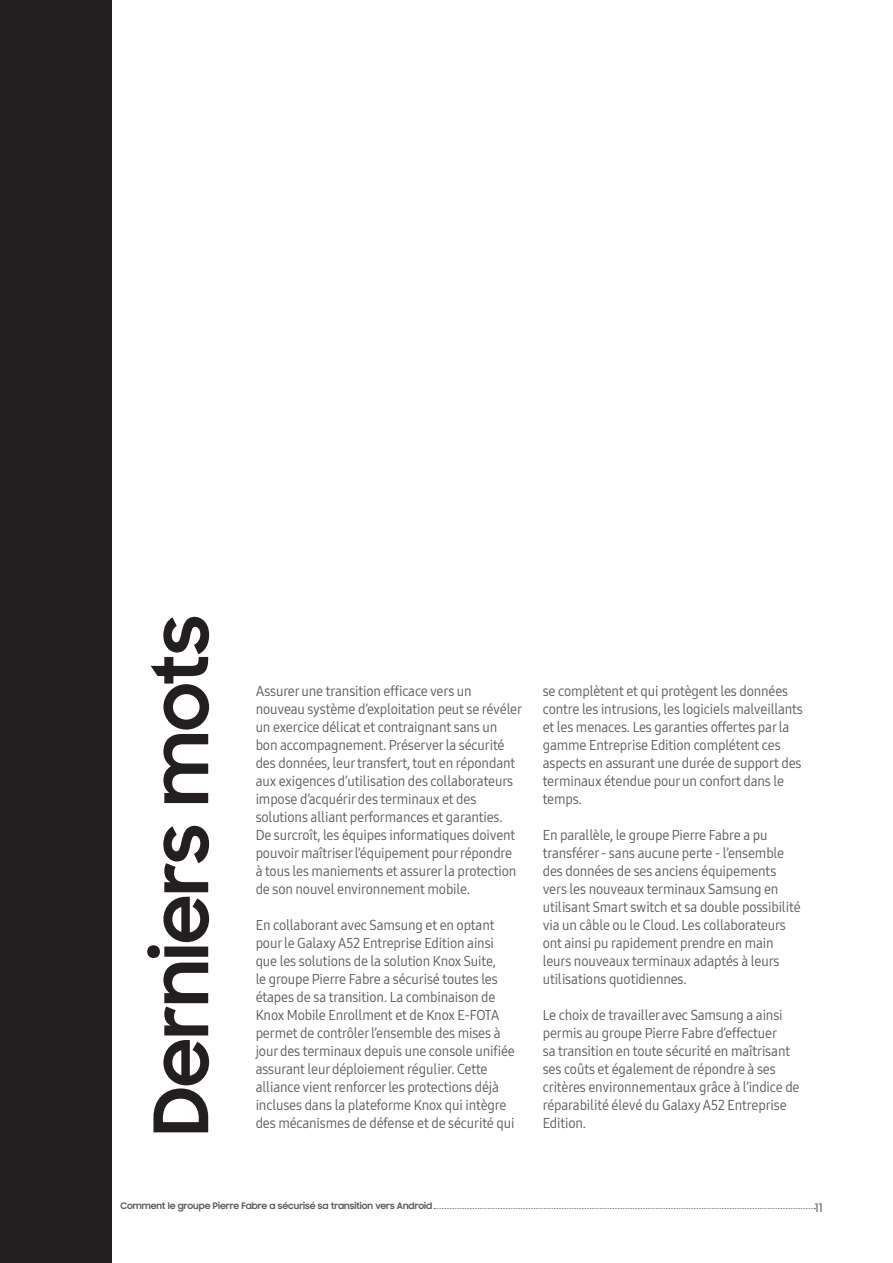
<style>
.page{position:relative;width:893px;height:1263px;background:#fff}
.page>*{position:absolute;margin:0;border:0;box-sizing:border-box;transform-origin:0 0}
.t1{font:700 75px "Samsung Sharp Sans";color:#231f20}
.t2{font:14.25px/18px "Samsung One 400 C";letter-spacing:-.01em;color:#57585a}
.t3{font:700 12px "Samsung Sharp Sans";color:#87898c}
.t4{font:700 9px "Samsung Sharp Sans";color:#57585a}
</style>
<div class="page">
<svg style="left:0;top:0;width:1px;height:1263px"></svg>
<div style="left:1px;top:0;width:111px;height:1263px;background:#231f20"></div>
<svg style="left:434px;top:1208px;width:381px;height:1px"></svg>
<h1 class="t1" style="left:126px;top:1135px;width:522px;rotate:-90deg">Derniers mots</h1>
<p class="t2" style="left:256px;top:681px;width:268px">Assurer une transition efficace vers un nouveau système d’exploitation peut se révéler un exercice délicat et contraignant sans un bon accompagnement. Préserver la sécurité des données, leur transfert, tout en répondant aux exigences d’utilisation des collaborateurs impose d’acquérir des terminaux et des solutions alliant performances et garanties.<br>De surcroît, les équipes informatiques doivent pouvoir maîtriser l’équipement pour répondre à tous les maniements et assurer la protection de son nouvel environnement mobile.</p>
<p class="t2" style="left:256px;top:915px;width:261px">En collaborant avec Samsung et en optant pour le Galaxy A52 Entreprise Edition ainsi que les solutions de la solution Knox Suite,<br>le groupe Pierre Fabre a sécurisé toutes les étapes de sa transition. La combinaison de Knox Mobile Enrollment et de Knox E-FOTA permet de contrôler l’ensemble des mises à jour des terminaux depuis une console unifiée assurant leur déploiement régulier. Cette alliance vient renforcer les protections déjà incluses dans la plateforme Knox qui intègre des mécanismes de défense et de sécurité qui</p>
<p class="t2" style="left:543px;top:681px;width:262px">se complètent et qui protègent les données contre les intrusions, les logiciels malveillants et les menaces. Les garanties offertes par la gamme Entreprise Edition complétent ces aspects en assurant une durée de support des terminaux étendue pour un confort dans le temps.</p>
<p class="t2" style="left:543px;top:825px;width:260px">En parallèle, le groupe Pierre Fabre a pu transférer - sans aucune perte - l’ensemble des données de ses anciens équipements vers les nouveaux terminaux Samsung en utilisant Smart switch et sa double possibilité via un câble ou le Cloud. Les collaborateurs ont ainsi pu rapidement prendre en main leurs nouveaux terminaux adaptés à leurs utilisations quotidiennes.</p>
<p class="t2" style="left:543px;top:1005px;width:258px">Le choix de travailler avec Samsung a ainsi permis au groupe Pierre Fabre d’effectuer<br>sa transition en toute sécurité en maîtrisant ses coûts et également de répondre à ses critères environnementaux grâce à l’indice de réparabilité élevé du Galaxy A52 Entreprise Edition.</p>
<p class="t4" style="left:120px;top:1199px;width:313px">Comment le groupe Pierre Fabre a sécurisé sa transition vers Android</p>
<p class="t3" style="left:815px;top:1199px;width:9px">11</p>
</div>
